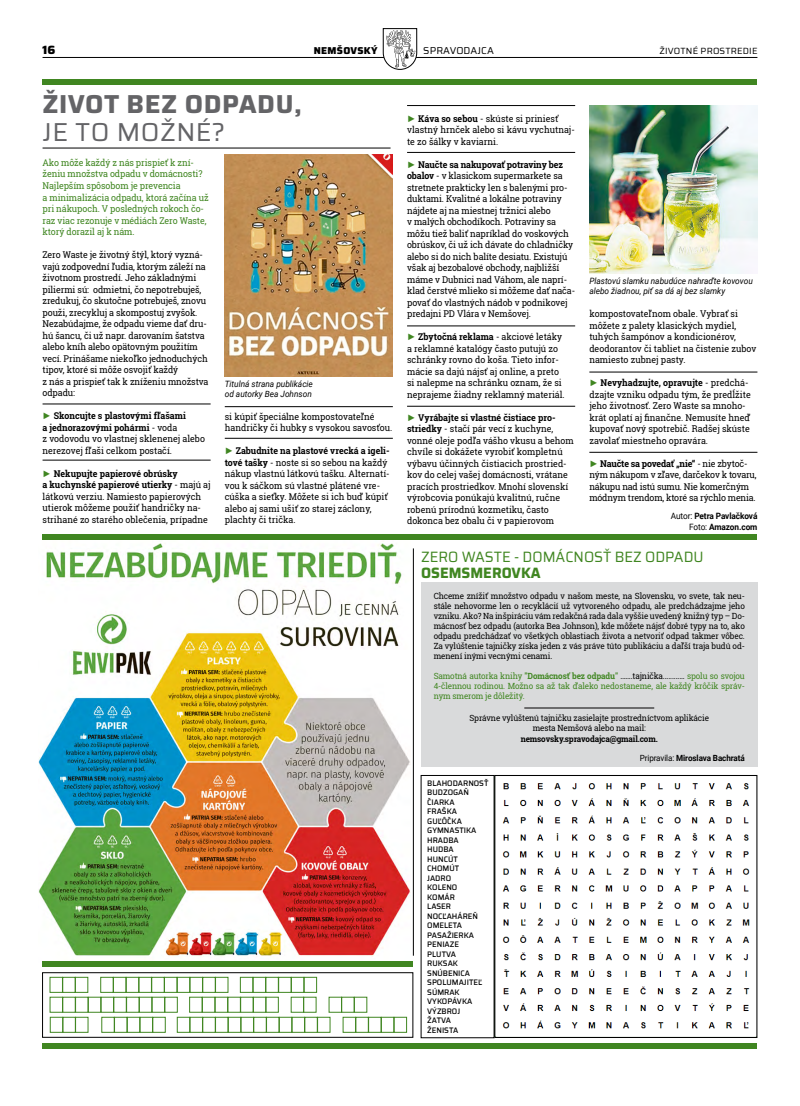
<style>
.page{position:relative;width:800px;height:1106px;background:#fff}
.page>*{position:absolute;margin:0;border:0;box-sizing:border-box;transform-origin:0 0}
.t1{font:700 26px "Saira";letter-spacing:.02em;color:#646467}
.t2{font:26px "Saira";letter-spacing:.02em;color:#646467}
.t3{font:15px "Saira";color:#408621;scale:.95 1}
.t4{font:700 15px "Saira";color:#408621;scale:.95 1}
.t5{font:800 12px "Saira";color:#000}
.t6{font:10px "Saira";letter-spacing:.01em;color:#000}
.t7{font:800 10px "Saira";letter-spacing:.03em;color:#000}
.t8{font:9.3px/11.5px "Roboto Slab";letter-spacing:-.005em;color:#000;scale:.95 1}
.t9{font:9.3px/11.5px "Roboto Slab";letter-spacing:-.01em;color:#408621;scale:.95 1}
.t10{font:9px "Saira";letter-spacing:.02em;color:#000}
.t11{font:italic 8.7px/10px "Roboto";color:#000;scale:.95 1}
.t12{font:700 8.7px/11px "Roboto";letter-spacing:-.01em;color:#000;text-align:right;scale:.95 1}
.t13{font:8.5px/10px "Roboto Slab";letter-spacing:-.015em;color:#000;text-align:justify;scale:.95 1}
.t14{font:8.5px/10px "Roboto Slab";letter-spacing:-.015em;color:#408621;text-align:justify;scale:.95 1}
.t15{font:700 8.5px "Roboto Slab";letter-spacing:-.015em;color:#000;scale:.95 1}
.t16{font:700 8.5px "Roboto";letter-spacing:-.01em;color:#000;scale:.95 1}
.t17{font:500 8px/9.5px "Saira";color:#000;scale:.95 1}
.s1{font-family:"Arial";color:#408621}
.s2{font-weight:700}
.s3{font-weight:400}
.s4{color:#000}
</style>
<div class="page">
<hr style="left:43px;top:57px;width:714px;height:1px;background:#000">
<svg style="left:382px;top:28px;width:35px;height:42px"></svg>
<div style="left:421px;top:582px;width:336px;height:185px;background:#d9dadb"></div>
<hr style="left:524px;top:707px;width:130px;height:1px;background:#000">
<img style="left:38px;top:536px;width:372px;height:426px">
<img style="left:589px;top:105px;width:168px;height:168px">
<img style="left:225px;top:155px;width:168px;height:221px">
<div style="left:43px;top:1043px;width:714px;height:6px;background:#408621"></div>
<div style="left:43px;top:961px;width:370px;height:6px;background:#408621"></div>
<div style="left:43px;top:79px;width:714px;height:6px;background:#408621"></div>
<div style="left:43px;top:534px;width:714px;height:5px;background:#408621"></div>
<hr style="left:43px;top:148px;width:347px;height:1px;background:#000">
<hr style="left:43px;top:404px;width:167px;height:1px;background:#000">
<hr style="left:43px;top:460px;width:167px;height:1px;background:#000">
<hr style="left:225px;top:406px;width:168px;height:1px;background:#000">
<hr style="left:225px;top:438px;width:168px;height:1px;background:#000">
<hr style="left:407px;top:406px;width:168px;height:1px;background:#000">
<hr style="left:589px;top:372px;width:168px;height:1px;background:#000">
<hr style="left:589px;top:452px;width:168px;height:1px;background:#000">
<hr style="left:407px;top:326px;width:168px;height:1px;background:#000">
<hr style="left:407px;top:152px;width:168px;height:1px;background:#000">
<hr style="left:407px;top:105px;width:168px;height:1px;background:#000">
<hr style="left:413px;top:548px;width:1px;height:407px;background:#000">
<img style="left:502px;top:783px;width:248px;height:246px">
<div style="left:494px;top:775px;width:263px;height:263px;border:1px solid #000"></div>
<div style="left:618px;top:877px;width:7px;height:8px;background:#fff"></div>
<svg style="left:42px;top:972px;width:372px;height:66px"></svg>
<svg style="left:612px;top:875px;width:6px;height:6px"></svg>
<p class="t7" style="left:314px;top:43px;width:65px">NEMŠOVSKÝ</p>
<p class="t6" style="left:423px;top:43px;width:72px">SPRAVODAJCA</p>
<p class="t5" style="left:43px;top:41px;width:15px">16</p>
<p class="t10" style="left:659px;top:45px;width:99px">ŽIVOTNÉ PROSTREDIE</p>
<h1 class="t1" style="left:43px;top:84px;width:261px">ŽIVOT BEZ ODPADU,</h1>
<h1 class="t2" style="left:43px;top:112px;width:184px">JE TO MOŽNÉ?</h1>
<p class="t9" style="left:43px;top:157px;width:176px">Ako môže každý z nás prispieť k zní&shy;ženiu množstva odpadu v domácnosti?<br>Najlepším spôsobom je prevencia<br>a minimalizácia odpadu, ktorá začína už pri nákupoch. V posledných rokoch čo&shy;raz viac rezonuje v médiách Zero Waste, ktorý dorazil aj k nám.</p>
<p class="t8" style="left:43px;top:249px;width:176px">Zero Waste je životný štýl, ktorý vyzná&shy;vajú zodpovední ľudia, ktorým záleží na životnom prostredí. Jeho základnými piliermi sú: odmietni, čo nepotrebuješ, zredukuj, čo skutočne potrebuješ, znovu použi, zrecykluj a skompostuj zvyšok.<br>Nezabúdajme, že odpadu vieme dať dru&shy;hú šancu, či už napr. darovaním šatstva alebo kníh alebo opätovným použitím vecí. Prinášame niekoľko jednoduchých tipov, ktoré si môže osvojiť každý<br>z nás a prispieť tak k zníženiu množstva odpadu:</p>
<p class="t8" style="left:43px;top:410px;width:172px"><span class="s1">►</span> <span class="s2">Skoncujte s plastovými fľašami<br>a jednorazovými pohármi</span> - voda<br>z vodovodu vo vlastnej sklenenej alebo nerezovej fľaši celkom postačí.</p>
<p class="t8" style="left:43px;top:467px;width:178px"><span class="s1">►</span> <span class="s2">Nekupujte papierové obrúsky<br>a kuchynské papierové utierky</span> - majú aj látkovú verziu. Namiesto papierových utierok môžeme použiť handričky na&shy;strihané zo starého oblečenia, prípadne</p>
<p class="t11" style="left:225px;top:378px;width:94px">Titulná strana publikácie od autorky Bea Johnson</p>
<p class="t8" style="left:225px;top:410px;width:178px">si kúpiť špeciálne kompostovateľné handričky či hubky s vysokou savosťou.</p>
<p class="t8" style="left:225px;top:445px;width:175px"><span class="s1">►</span> <span class="s2">Zabudnite na plastové vrecká a igeli&shy;tové tašky</span> - noste si so sebou na každý nákup vlastnú látkovú tašku. Alternatí&shy;vou k sáčkom sú vlastné plátené vre&shy;cúška a sieťky. Môžete si ich buď kúpiť alebo aj sami ušiť zo starej záclony, plachty či trička.</p>
<p class="t8" style="left:407px;top:113px;width:178px"><span class="s1">►</span> <span class="s2">Káva so sebou</span> - skúste si priniesť vlastný hrnček alebo si kávu vychutnaj&shy;te zo šálky v kaviarni.</p>
<p class="t8" style="left:407px;top:158px;width:178px"><span class="s1">►</span> <span class="s2">Naučte sa nakupovať potraviny bez obalov</span> - v klasickom supermarkete sa stretnete prakticky len s balenými pro&shy;duktami. Kvalitné a lokálne potraviny nájdete aj na miestnej tržnici alebo<br>v malých obchodíkoch. Potraviny sa môžu tiež baliť napríklad do voskových obrúskov, či už ich dávate do chladničky alebo si do nich balíte desiatu. Existujú však aj bezobalové obchody, najbližší máme v Dubnici nad Váhom, ale naprí&shy;klad čerstvé mlieko si môžeme dať nača&shy;povať do vlastných nádob v podnikovej predajni PD Vlára v Nemšovej.</p>
<p class="t8" style="left:407px;top:331px;width:167px"><span class="s1">►</span> <span class="s2">Zbytočná reklama</span> - akciové letáky a reklamné katalógy často putujú zo schránky rovno do koša. Tieto infor&shy;mácie sa dajú nájsť aj online, a preto si nalepme na schránku oznam, že si neprajeme žiadny reklamný materiál.</p>
<p class="t8" style="left:407px;top:412px;width:177px"><span class="s1">►</span> <span class="s2">Vyrábajte si vlastné čistiace pro&shy;striedky</span> - stačí pár vecí z kuchyne, vonné oleje podľa vášho vkusu a behom chvíle si dokážete vyrobiť kompletnú výbavu účinných čistiacich prostried&shy;kov do celej vašej domácnosti, vrátane pracích prostriedkov. Mnohí slovenskí výrobcovia ponúkajú kvalitnú, ručne robenú prírodnú kozmetiku, často dokonca bez obalu či v papierovom</p>
<p class="t11" style="left:589px;top:275px;width:173px">Plastovú slamku nabudúce nahraďte kovovou alebo žiadnou, piť sa dá aj bez slamky</p>
<p class="t8" style="left:589px;top:308px;width:177px">kompostovateľnom obale. Vybrať si môžete z palety klasických mydiel, tuhých šampónov a kondicionérov, deodorantov či tabliet na čistenie zubov namiesto zubnej pasty.</p>
<p class="t8" style="left:589px;top:377px;width:171px"><span class="s1">►</span> <span class="s2">Nevyhadzujte, opravujte</span> - predchá&shy;dzajte vzniku odpadu tým, že predĺžite jeho životnosť. Zero Waste sa mnoho&shy;krát oplatí aj finančne. Nemusíte hneď kupovať nový spotrebič. Radšej skúste zavolať miestneho opravára.</p>
<p class="t8" style="left:589px;top:457px;width:177px"><span class="s1">►</span> <span class="s2">Naučte sa povedať „nie“</span> - nie zbytoč&shy;ným nákupom v zľave, darčekov k tovaru, nákupu nad istú sumu. Nie komerčným módnym trendom, ktoré sa rýchlo menia.</p>
<p class="t12" style="left:670px;top:510px;width:93px"><span class="s3">Autor:</span> Petra Pavlačková<br><span class="s3">Foto:</span> Amazon.com</p>
<h2 class="t3" style="left:421px;top:545px;width:299px">ZERO WASTE - DOMÁCNOSŤ BEZ ODPADU</h2>
<h2 class="t4" style="left:421px;top:561px;width:127px">OSEMSMEROVKA</h2>
<p class="t13" style="left:433px;top:590px;width:329px">Chceme znížiť množstvo odpadu v našom meste, na Slovensku, vo svete, tak neu&shy;stále nehovorme len o recyklácií už vytvoreného odpadu, ale predchádzajme jeho vzniku. Ako? Na inšpiráciu vám redakčná rada dala vyššie uvedený knižný typ – Do&shy;mácnosť bez odpadu (autorka Bea Johnson), kde môžete nájsť dobré typy na to, ako odpadu predchádzať vo všetkých oblastiach života a netvoriť odpad takmer vôbec.<br>Za vylúštenie tajničky získa jeden z vás práve túto publikáciu a daľší traja budú od&shy;menení inými vecnými cenami.</p>
<p class="t14" style="left:433px;top:670px;width:329px">Samotná autorka knihy <span class="s2">"Domácnosť bez odpadu"</span> <span class="s4">…….tajnička............</span> spolu so svojou 4-člennou rodinou. Možno sa až tak ďaleko nedostaneme, ale každý krôčik správ&shy;nym smerom je dôležitý.</p>
<p class="t13" style="left:469px;top:712px;width:253px;text-align:center">Správne vylúštenú tajničku zasielajte prostredníctvom aplikácie mesta Nemšová alebo na mail:</p>
<p class="t15" style="left:520px;top:733px;width:146px">nemsovsky.spravodajca@gmail.com.</p>
<p class="t16" style="left:639px;top:751px;width:112px"><span class="s3">Pripravila:</span> Miroslava Bachratá</p>
<p class="t17" style="left:427px;top:778px;width:66px">BLAHODARNOSŤ<br>BUDZOGAŇ<br>ČIARKA<br>FRAŠKA<br>GUĽÔČKA<br>GYMNASTIKA<br>HRADBA<br>HUDBA<br>HUNCÚT<br>CHOMÚT<br>JADRO<br>KOLENO<br>KOMÁR<br>LASER<br>NOCĽAHÁREŇ<br>OMELETA<br>PASAŽIERKA<br>PENIAZE<br>PLUTVA<br>RUKSAK<br>SNÚBENICA<br>SPOLUMAJITEĽ<br>SÚMRAK<br>VYKOPÁVKA<br>VÝZBROJ<br>ŽATVA<br>ŽENISTA</p>
</div>
